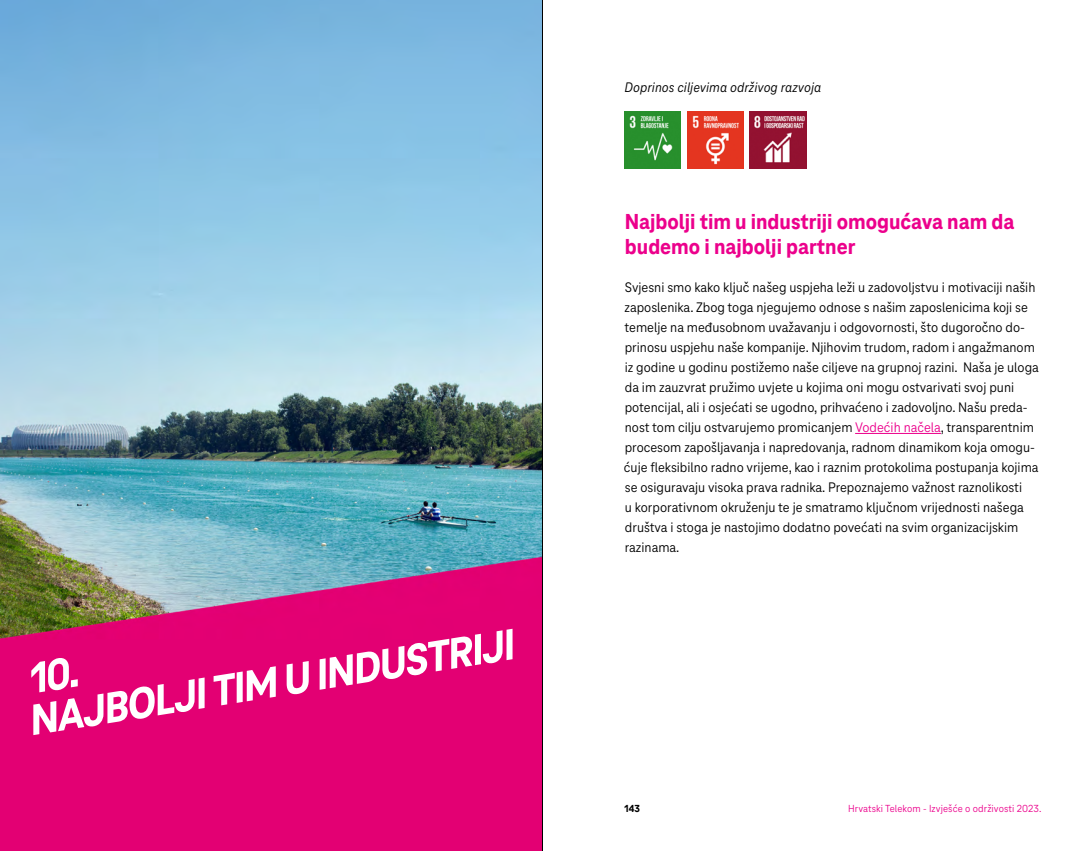
<style>
.page{position:relative;width:1085px;height:851px;background:#fff}
.page>*{position:absolute;margin:0;border:0;box-sizing:border-box;transform-origin:0 0}
.t1{font:italic 800 45px/41.2px "Tele Neo";color:#fff}
.t2{font:800 22.5px/25px "Tele Neo";color:#ec008c}
.t3{font:14.38px/20px "Tele Neo";color:#000}
.t4{font:italic 14.38px "Tele Neo";color:#000}
.t5{font:10.62px "Tele Neo";letter-spacing:.01em;color:#ec008c}
.t6{font:800 10.62px "Tele Neo";color:#000}
.s1{color:#ec008c}
</style>
<div class="page">
<img style="left:0;top:0;width:542px;height:850px">
<hr style="left:542px;top:0;width:1px;height:850px;background:#000">
<hr style="left:855px;top:433px;width:85px;height:1px;background:#ec008c">
<img style="left:624px;top:112px;width:56px;height:56px">
<img style="left:687px;top:112px;width:56px;height:56px">
<img style="left:749px;top:112px;width:57px;height:56px">
<h1 class="t1" style="left:19px;top:660px;width:492px;rotate:-9deg">10.<br>NAJBOLJI TIM U INDUSTRIJI</h1>
<p class="t4" style="left:624px;top:79px;width:198px">Doprinos ciljevima održivog razvoja</p>
<h2 class="t2" style="left:624px;top:209px;width:391px">Najbolji tim u industriji omogućava nam da budemo i najbolji partner</h2>
<p class="t3" style="left:624px;top:277px;width:416px">Svjesni smo kako ključ našeg uspjeha leži u zadovoljstvu i motivaciji naših zaposlenika. Zbog toga njegujemo odnose s našim zaposlenicima koji se temelje na međusobnom uvažavanju i odgovornosti, što dugoročno do&shy;prinosu uspjehu naše kompanije. Njihovim trudom, radom i angažmanom iz godine u godinu postižemo naše ciljeve na grupnoj razini. Naša je uloga da im zauzvrat pružimo uvjete u kojima oni mogu ostvarivati svoj puni potencijal, ali i osjećati se ugodno, prihvaćeno i zadovoljno. Našu preda&shy;nost tom cilju ostvarujemo promicanjem <span class="s1">Vodećih načela</span>, transparentnim procesom zapošljavanja i napredovanja, radnom dinamikom koja omogu&shy;ćuje fleksibilno radno vrijeme, kao i raznim protokolima postupanja kojima se osiguravaju visoka prava radnika. Prepoznajemo važnost raznolikosti<br>u korporativnom okruženju te je smatramo ključnom vrijednosti našega društva i stoga je nastojimo dodatno povećati na svim organizacijskim razinama.</p>
<p class="t6" style="left:624px;top:802px;width:17px">143</p>
<p class="t5" style="left:848px;top:802px;width:195px">Hrvatski Telekom - Izvješće o održivosti 2023.</p>
</div>
